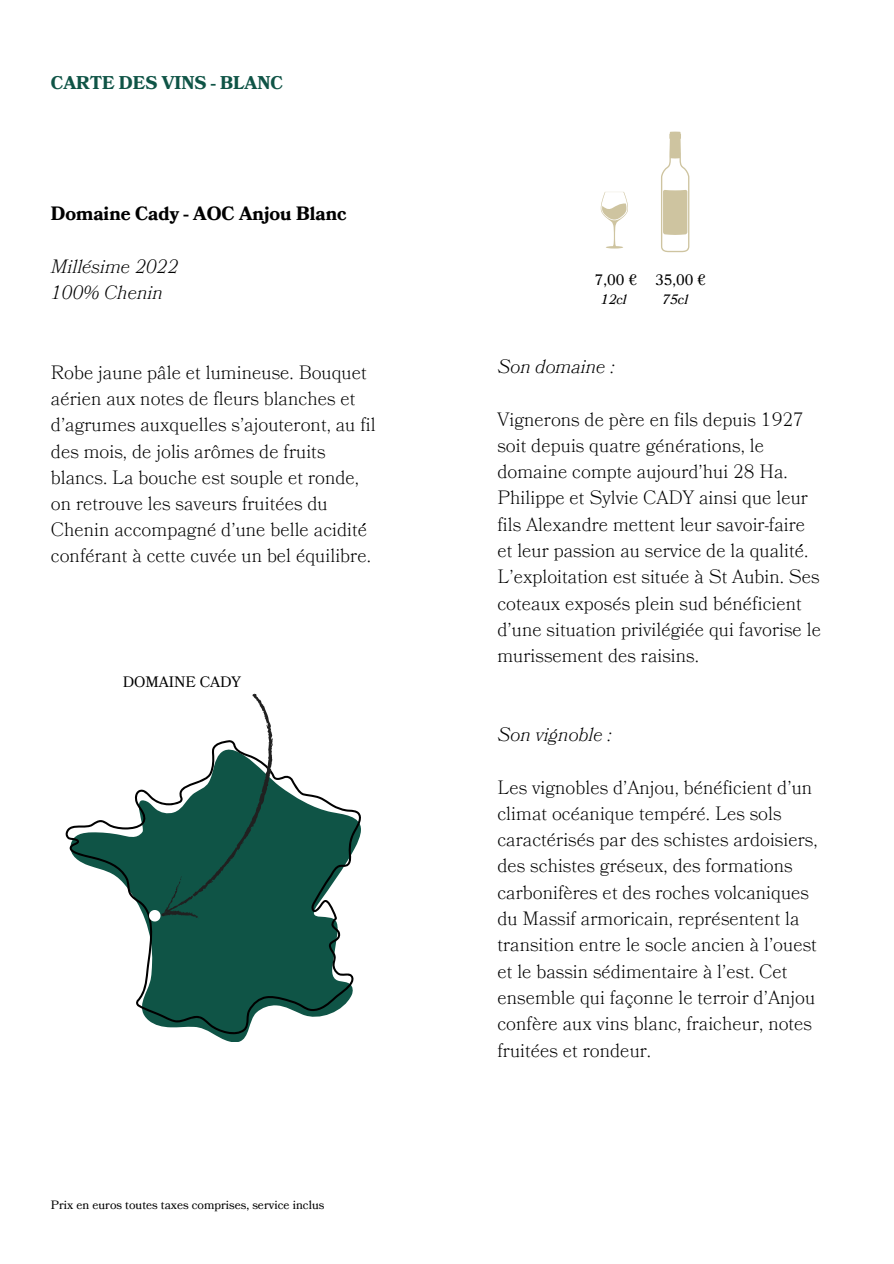
<style>
.page{position:relative;width:894px;height:1264px;background:#fff}
.page>*{position:absolute;margin:0;border:0;box-sizing:border-box;transform-origin:0 0}
.t1{font:300 18.75px/26.2px "Bookmania";color:#000}
.t2{font:italic 300 18.75px/26.1px "Bookmania";color:#000}
.t3{font:700 18.75px "Bookmania";color:#000}
.t4{font:700 18px "Bookmania";color:#0f5446}
.t5{font:15px "Bookmania";color:#000}
.t6{font:italic 13.5px "Bookmania";color:#000}
.t7{font:12px "Bookmania";color:#000}
</style>
<div class="page">
<svg style="left:66px;top:776px;width:294px;height:258px;fill:#0f5446"></svg>
<svg style="left:149px;top:693px;width:139px;height:240px"></svg>
<svg style="left:600px;top:192px;width:27px;height:56px"></svg>
<svg style="left:661px;top:132px;width:28px;height:120px"></svg>
<p class="t4" style="left:51px;top:70px;width:233px">CARTE DES VINS - BLANC</p>
<h1 class="t3" style="left:51px;top:201px;width:297px">Domaine Cady - AOC Anjou Blanc</h1>
<h2 class="t2" style="left:51px;top:254px;width:129px">Millésime 2022<br>100% Chenin</h2>
<p class="t5" style="left:594px;top:270px;width:44px">7,00 €</p>
<h4 class="t5" style="left:655px;top:270px;width:52px">35,00 €</h4>
<h4 class="t6" style="left:600px;top:291px;width:27px">12cl</h4>
<h5 class="t6" style="left:662px;top:290px;width:27px">75cl</h5>
<h3 class="t1" style="left:51px;top:360px;width:326px">Robe jaune pâle et lumineuse. Bouquet aérien aux notes de fleurs blanches et d’agrumes auxquelles s’ajouteront, au fil des mois, de jolis arômes de fruits blancs. La bouche est souple et ronde, on retrouve les saveurs fruitées du Chenin accompagné d’une belle acidité́ conférant à cette cuvée un bel équilibre.</h3>
<h3 class="t2" style="left:497px;top:354px;width:119px">Son domaine :</h3>
<h4 class="t1" style="left:497px;top:406px;width:325px">Vignerons de père en fils depuis 1927 soit depuis quatre générations, le domaine compte aujourd’hui 28 Ha.<br>Philippe et Sylvie CADY ainsi que leur fils Alexandre mettent leur savoir-faire et leur passion au service de la qualité́ .<br>L’exploitation est située à St Aubin. Ses coteaux exposés plein sud bénéficient d’une situation privilégiée qui favorise le murissement des raisins.</h4>
<p class="t5" style="left:123px;top:672px;width:120px">DOMAINE CADY</p>
<h5 class="t7" style="left:51px;top:1197px;width:275px">Prix en euros toutes taxes comprises, service inclus</h5>
<p class="t2" style="left:497px;top:722px;width:116px">Son vignoble :</p>
<p class="t1" style="left:497px;top:774px;width:321px">Les vignobles d’Anjou, bénéficient d’un climat océanique tempéré. Les sols caractérisés par des schistes ardoisiers, des schistes gréseux, des formations carbonifères et des roches volcaniques du Massif armoricain, représentent la transition entre le socle ancien à l’ouest et le bassin sédimentaire à l’est. Cet ensemble qui façonne le terroir d’Anjou confère aux vins blanc, fraicheur, notes fruitées et rondeur.</p>
</div>
